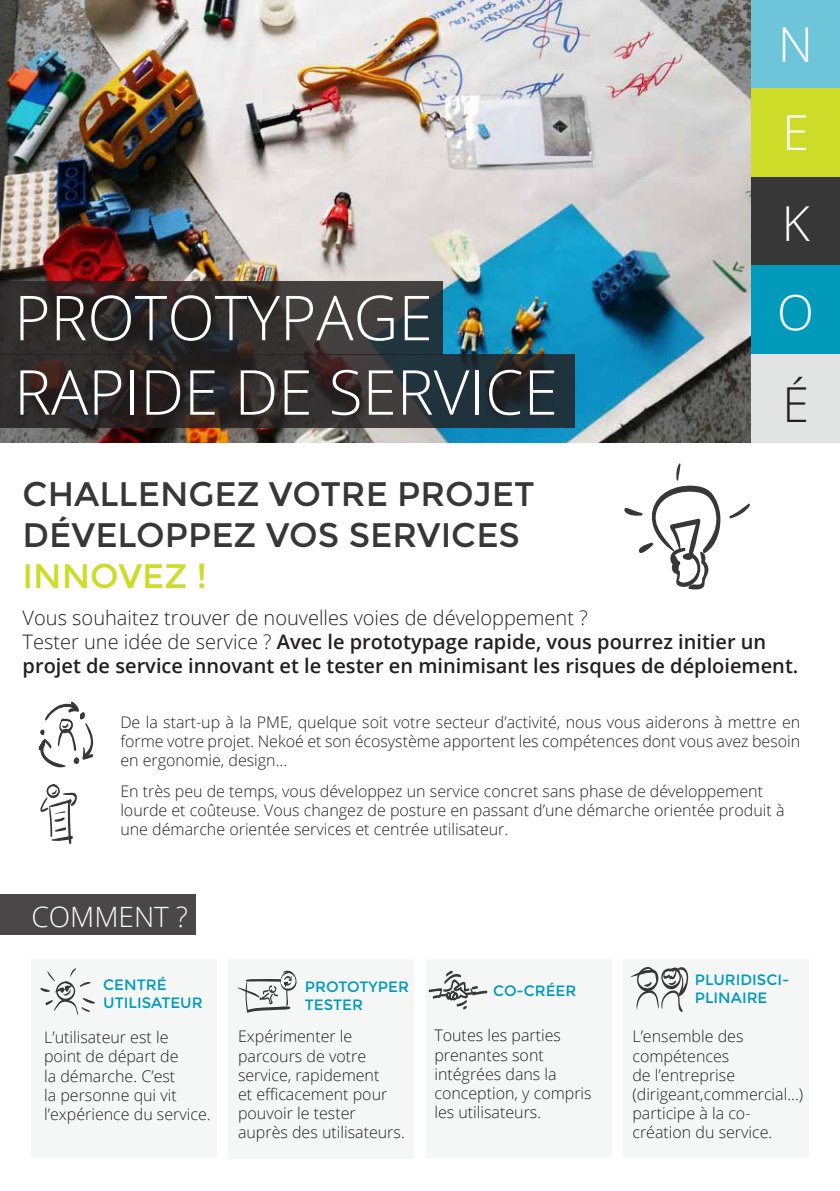
<style>
.page{position:relative;width:840px;height:1191px;background:#fff}
.page>*{position:absolute;margin:0;border:0;box-sizing:border-box;transform-origin:0 0}
.t1{font:300 62px "Open Sans";color:#fff}
.t2{font:300 48.2px "Open Sans";color:#fff}
.t3{font:300 48.2px "Open Sans";color:#231f20}
.t4{font:34px "Montserrat";color:#363736}
.t5{font:34px "Montserrat";color:#cddc28}
.t6{font:300 28px "Open Sans";color:#fff}
.t7{font:600 20px "Open Sans";color:#231f20}
.t8{font:300 20px "Open Sans";color:#231f20}
.t9{font:300 16px/19.2px "Open Sans";color:#231f20}
.t10{font:15px/18px "Montserrat";color:#019aba}
.s1{font-weight:300}
</style>
<div class="page">
<div style="left:31px;top:958px;width:185px;height:199px;background:#f5f7f6"></div>
<div style="left:229px;top:958px;width:184px;height:200px;background:#f5f7f6"></div>
<div style="left:426px;top:958px;width:185px;height:199px;background:#f5f7f6"></div>
<div style="left:623px;top:958px;width:185px;height:199px;background:#f5f7f6"></div>
<div style="left:0;top:893px;width:196px;height:41px;background:#4a4748"></div>
<svg style="left:238px;top:970px;width:59px;height:43px"></svg>
<svg style="left:428px;top:970px;width:59px;height:40px"></svg>
<svg style="left:40px;top:968px;width:55px;height:47px"></svg>
<svg style="left:630px;top:967px;width:58px;height:45px"></svg>
<img style="left:0;top:0;width:751px;height:443px">
<div style="left:751px;top:0;width:88px;height:89px;background:#6ec5d9"></div>
<div style="left:751px;top:177px;width:88px;height:89px;background:#363736"></div>
<div style="left:751px;top:89px;width:88px;height:88px;background:#cddc28"></div>
<div style="left:751px;top:266px;width:88px;height:88px;background:#019aba"></div>
<div style="left:751px;top:354px;width:88px;height:89px;background:#e2e3e3"></div>
<svg style="left:0;top:281px;width:442px;height:73px;background:#312f30"></svg>
<svg style="left:0;top:354px;width:574px;height:73px;background:#2b2b2d"></svg>
<svg style="left:729px;top:503px;width:20px;height:16px"></svg>
<svg style="left:624px;top:463px;width:97px;height:127px"></svg>
<svg style="left:38px;top:701px;width:56px;height:67px"></svg>
<svg style="left:40px;top:784px;width:37px;height:60px"></svg>
<p class="t2" style="left:777px;top:11px;width:36px">N</p>
<p class="t2" style="left:782px;top:99px;width:28px">E</p>
<p class="t1" style="left:14px;top:275px;width:420px">PROTOTYPAGE</p>
<p class="t1" style="left:14px;top:350px;width:545px">RAPIDE DE SERVICE</p>
<p class="t4" style="left:23px;top:474px;width:513px">CHALLENGEZ VOTRE PROJET</p>
<p class="t4" style="left:23px;top:515px;width:498px">DÉVELOPPEZ VOS SERVICES</p>
<p class="t5" style="left:23px;top:556px;width:185px">INNOVEZ !</p>
<p class="t2" style="left:781px;top:191px;width:29px">K</p>
<p class="t2" style="left:776px;top:279px;width:38px">O</p>
<p class="t3" style="left:782px;top:371px;width:28px">É</p>
<p class="t8" style="left:23px;top:604px;width:566px">Vous souhaitez trouver de nouvelles voies de développement ?</p>
<p class="t7" style="left:23px;top:628px;width:744px"><span class="s1">Tester une idée de service ?</span> Avec le prototypage rapide, vous pourrez initier un</p>
<p class="t7" style="left:23px;top:652px;width:776px">projet de service innovant et le tester en minimisant les risques de déploiement.</p>
<p class="t9" style="left:120px;top:712px;width:681px;text-align:justify">De la start-up à la PME, quelque soit votre secteur d’activité, nous vous aiderons à mettre en forme votre projet. Nekoé et son écosystème apportent les compétences dont vous avez besoin en ergonomie, design...</p>
<p class="t9" style="left:120px;top:780px;width:665px">En très peu de temps, vous développez un service concret sans phase de développement lourde et coûteuse. Vous changez de posture en passant d’une démarche orientée produit à une démarche orientée services et centrée utilisateur.</p>
<p class="t6" style="left:31px;top:897px;width:158px">COMMENT ?</p>
<p class="t10" style="left:103px;top:975px;width:65px">CENTRÉ</p>
<p class="t10" style="left:103px;top:993px;width:101px">UTILISATEUR</p>
<p class="t10" style="left:305px;top:978px;width:105px">PROTOTYPER</p>
<p class="t10" style="left:305px;top:996px;width:60px">TESTER</p>
<p class="t10" style="left:493px;top:982px;width:85px">CO-CRÉER</p>
<p class="t10" style="left:694px;top:971px;width:96px">PLURIDISCI-<br>PLINAIRE</p>
<p class="t9" style="left:434px;top:1025px;width:159px">Toutes les parties prenantes sont intégrées dans la conception, y compris les utilisateurs.</p>
<p class="t9" style="left:238px;top:1026px;width:168px">Expérimenter le parcours de votre service, rapidement<br>et efficacement pour pouvoir le tester auprès des utilisateurs.</p>
<p class="t9" style="left:44px;top:1027px;width:168px">L’utilisateur est le<br>point de départ de<br>la démarche. C’est<br>la personne qui vit l’expérience du service.</p>
<p class="t9" style="left:632px;top:1026px;width:172px">L’ensemble des compétences<br>de l’entreprise (dirigeant,commercial...)</p>
<p class="t9" style="left:632px;top:1103px;width:141px">participe à la co&shy;création du service.</p>
</div>
